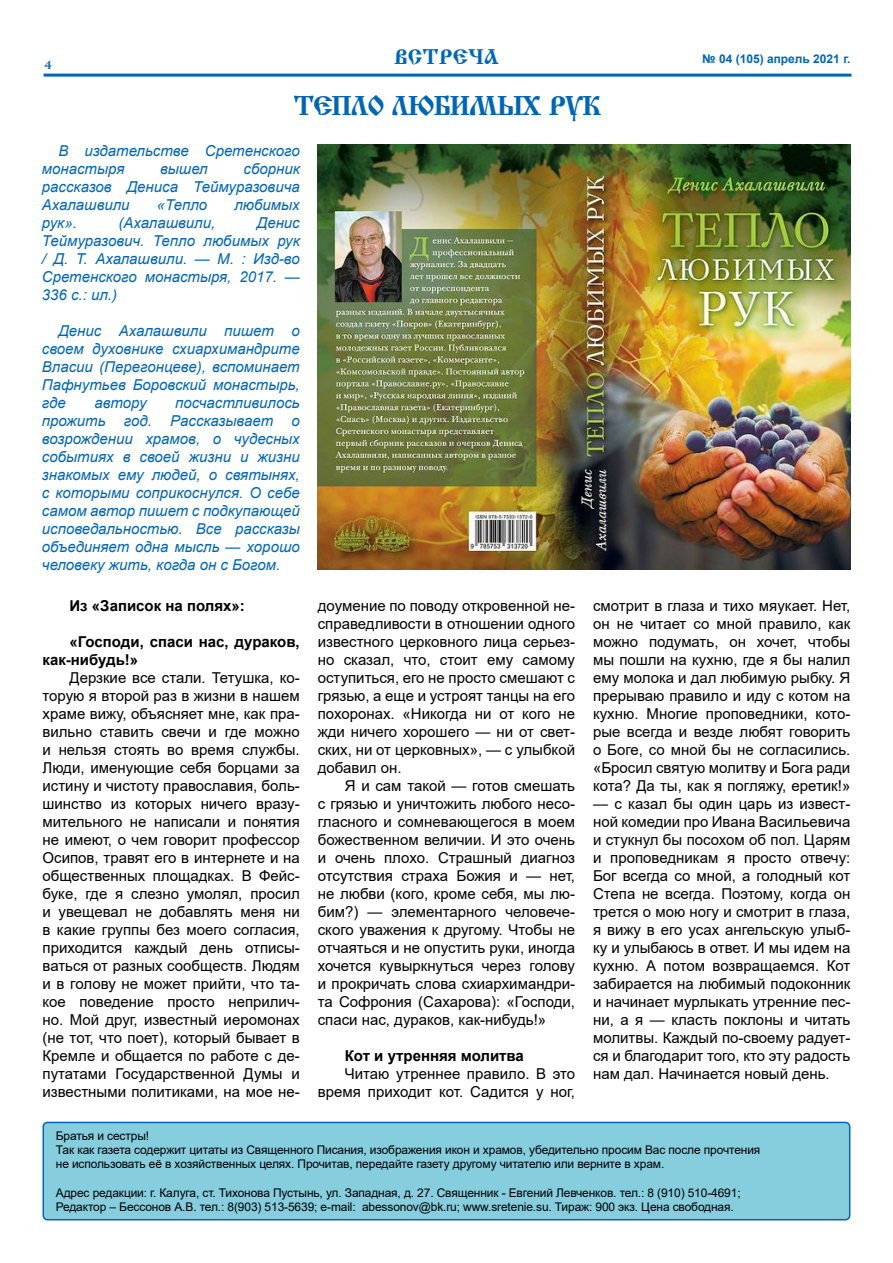
<style>
.page{position:relative;width:893px;height:1263px;background:#fff}
.page>*{position:absolute;margin:0;border:0;box-sizing:border-box;transform-origin:0 0}
.t1{font:27px "Izhitsa";letter-spacing:-.05em;color:#0066b3}
.t2{font:21px "Izhitsa";color:#0066b3}
.t3{font:15px/18px "Arial";color:#000;text-align:justify}
.t4{font:italic 15px/18px "Arial";color:#0066b3;text-align:justify}
.t5{font:700 15px/18px "Arial";color:#000}
.t6{font:12px/14.4px "Arial";letter-spacing:-.01em;color:#000}
.t7{font:700 12px "Arial";color:#0066b3}
.t8{font:12px "Izhitsa";color:#0066b3}
</style>
<div class="page">
<hr style="left:44px;top:74px;width:807px;height:3px;background:#0066b3">
<div style="left:43px;top:1122px;width:807px;height:98px;background:#86cddd;border-radius:4px"></div>
<div style="left:43px;top:1122px;width:807px;height:98px;border:1px solid #0066b3;border-radius:4px"></div>
<img style="left:317px;top:145px;width:533px;height:424px">
<p class="t8" style="left:45px;top:59px;width:9px">4</p>
<h2 class="t2" style="left:394px;top:45px;width:106px">ВСТРЕЧА</h2>
<p class="t7" style="left:702px;top:50px;width:150px">№ 04 (105) апрель 2021 г.</p>
<h1 class="t1" style="left:293px;top:91px;width:310px">ТЕПЛО ЛЮБИМЫХ РУК</h1>
<p class="t4" style="left:42px;top:141px;width:259px;text-indent:16px">В издательстве Сретенского монастыря</p>
<p class="t4" style="left:42px;top:159px;width:259px;text-indent:202px">сборник рассказов Дениса Теймуразовича Ахалашвили</p>
<p class="t4" style="left:160px;top:159px;width:49px">вышел</p>
<p class="t4" style="left:157px;top:195px;width:52px">«Тепло</p>
<p class="t4" style="left:234px;top:195px;width:67px">любимых</p>
<p class="t4" style="left:42px;top:213px;width:36px">рук».</p>
<p class="t4" style="left:118px;top:213px;width:98px">(Ахалашвили,</p>
<p class="t4" style="left:42px;top:213px;width:259px;text-indent:215px">Денис Теймуразович. Тепло любимых рук / Д. Т. Ахалашвили. — М. : Изд-во Сретенского монастыря, 2017. — 336 с.: ил.)</p>
<p class="t4" style="left:42px;top:321px;width:259px;text-indent:16px">Денис Ахалашвили пишет о своем духовнике схиархимандрите Власии (Перегонцеве), вспоминает Пафнутьев Боровский монастырь, где</p>
<p class="t4" style="left:42px;top:393px;width:259px;text-indent:133px">посчастливилось прожить год. Рассказывает о возрождении храмов, о чудесных событиях в своей жизни и жизни знакомых ему людей, о святынях, с которыми соприкоснулся. О себе самом автор пишет с подкупающей исповедальностью. Все рассказы объединяет одна мысль — хорошо человеку жить, когда он с Богом.</p>
<p class="t4" style="left:95px;top:393px;width:54px">автору</p>
<p class="t5" style="left:70px;top:597px;width:177px">Из «Записок на полях»:</p>
<p class="t5" style="left:43px;top:633px;width:259px;text-indent:27px">«Господи, спаси нас, дураков, как-нибудь!»</p>
<p class="t3" style="left:43px;top:669px;width:259px;text-indent:27px">Дерзкие все стали. Тетушка, ко&shy;торую я второй раз в жизни в нашем храме вижу, объясняет мне, как пра&shy;вильно ставить свечи и где можно и нельзя стоять во время службы.<br>Люди, именующие себя борцами за истину и чистоту православия, боль&shy;шинство из которых ничего вразу&shy;мительного не написали и понятия не имеют, о чем говорит профессор Осипов, травят его в интернете и на общественных площадках. В Фейс&shy;буке, где я слезно умолял, просил и увещевал не добавлять меня ни в какие группы без моего согласия, приходится каждый день отписы&shy;ваться от разных сообществ. Людям и в голову не может прийти, что та&shy;кое поведение просто неприлич&shy;но. Мой друг, известный иеромонах (не тот, что поет), который бывает в Кремле и общается по работе с де&shy;путатами Государственной Думы и известными политиками, на мое не-</p>
<p class="t3" style="left:318px;top:597px;width:259px">доумение по поводу откровенной не&shy;справедливости в отношении одного известного церковного лица серьез&shy;но сказал, что, стоит ему самому оступиться, его не просто смешают с грязью, а еще и устроят танцы на его похоронах. «Никогда ни от кого не жди ничего хорошего — ни от свет&shy;ских, ни от церковных», — с улыбкой добавил он.</p>
<p class="t3" style="left:318px;top:777px;width:259px;text-indent:27px">Я и сам такой — готов смешать с грязью и уничтожить любого несо&shy;гласного и сомневающегося в моем божественном величии. И это очень и очень плохо. Страшный диагноз отсутствия страха Божия и — нет, не любви (кого, кроме себя, мы лю&shy;бим?) — элементарного человече&shy;ского уважения к другому. Чтобы не отчаяться и не опустить руки, иногда хочется кувыркнуться через голову и прокричать слова схиархимандри&shy;та Софрония (Сахарова): «Господи, спаси нас, дураков, как-нибудь!»</p>
<p class="t5" style="left:345px;top:1047px;width:181px">Кот и утренняя молитва</p>
<p class="t3" style="left:318px;top:1065px;width:259px;text-align:right">Читаю утреннее правило. В это время приходит кот. Садится у ног,</p>
<p class="t3" style="left:593px;top:597px;width:259px">смотрит в глаза и тихо мяукает. Нет, он не читает со мной правило, как можно подумать, он хочет, чтобы мы пошли на кухню, где я бы налил ему молока и дал любимую рыбку. Я прерываю правило и иду с котом на кухню. Многие проповедники, кото&shy;рые всегда и везде любят говорить о Боге, со мной бы не согласились. «Бросил святую молитву и Бога ради кота? Да ты, как я погляжу, еретик!»</p>
<p class="t3" style="left:593px;top:795px;width:259px">— с казал бы один царь из извест&shy;ной комедии про Ивана Васильевича и стукнул бы посохом об пол. Царям и проповедникам я просто отвечу:<br>Бог всегда со мной, а голодный кот Степа не всегда. Поэтому, когда он трется о мою ногу и смотрит в глаза, я вижу в его усах ангельскую улыб&shy;ку и улыбаюсь в ответ. И мы идем на кухню. А потом возвращаемся. Кот забирается на любимый подоконник и начинает мурлыкать утренние пес&shy;ни, а я — класть поклоны и читать молитвы. Каждый по-своему радует&shy;ся и благодарит того, кто эту радость нам дал. Начинается новый день.</p>
<p class="t6" style="left:56px;top:1128px;width:706px">Братья и сестры!<br>Так как газета содержит цитаты из Священного Писания, изображения икон и храмов, убедительно просим Вас после прочтения не использовать её в хозяйственных целях. Прочитав, передайте газету другому читателю или верните в храм.</p>
<p class="t6" style="left:56px;top:1185px;width:686px">Адрес редакции: г. Калуга, ст. Тихонова Пустынь, ул. Западная, д. 27. Священник - Евгений Левченков. тел.: 8 (910) 510-4691;<br>Редактор – Бессонов А.В. тел.: 8(903) 513-5639; e-mail: abessonov@bk.ru; www.sretenie.su. Тираж: 900 экз. Цена свободная.</p>
</div>
